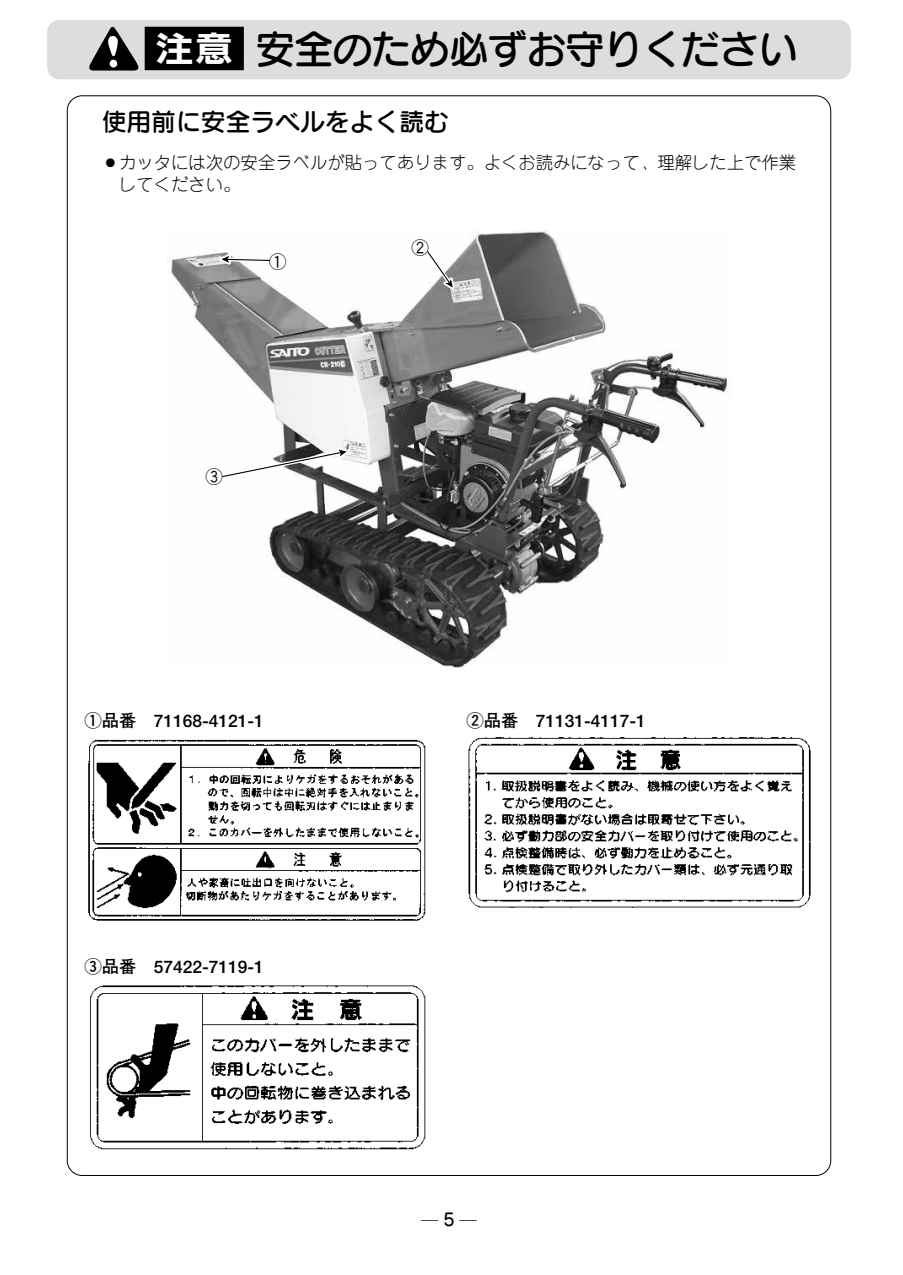
<style>
.page{position:relative;width:903px;height:1275px;background:#fff}
.page>*{position:absolute;margin:0;border:0;box-sizing:border-box;transform-origin:0 0}
.t1{font:39.73px "Seurat CID DB";letter-spacing:-.025em;color:#000}
.t2{font:24.85px "Seurat CID DB";color:#000}
.t3{font:300 17.32px/22.4px "Jun 101";color:#000}
.t4{font:700 17.32px "Futo Go B101";color:#000}
.t5{font:500 17.32px "Gothic BBB";color:#000}
.s1{font-family:"Rodin CID B";font-size:35.7px;color:#fff}
.s2{font-family:"Seurat CID DB";font-weight:400}
</style>
<div class="page">
<img style="left:171px;top:231px;width:557px;height:437px">
<svg style="left:218px;top:444px;width:134px;height:37px"></svg>
<svg style="left:422px;top:246px;width:36px;height:47px"></svg>
<svg style="left:216px;top:248px;width:58px;height:23px"></svg>
<img style="left:88px;top:739px;width:338px;height:182px">
<img style="left:468px;top:737px;width:343px;height:171px">
<img style="left:89px;top:985px;width:337px;height:165px">
<div style="left:47px;top:20px;width:804px;height:59px;background:#dcdddd;border-radius:12px"></div>
<svg style="left:89px;top:27px;width:50px;height:44px"></svg>
<div style="left:145px;top:27px;width:99px;height:43px;background:#000"></div>
<h1 class="t1" style="left:154px;top:23px;width:645px"><span class="s1">注意</span>安全のため必ずお守りください</h1>
<h2 class="t2" style="left:102px;top:105px;width:349px">使用前に安全ラベルをよく読む</h2>
<p class="t3" style="left:119px;top:151px;width:679px;text-indent:-17px">○カッタには次の安全ラベルが貼ってあります。よくお読みになって、理解した上で作業してください。</p>
<p class="t5" style="left:269px;top:252px;width:19px">①</p>
<p class="t5" style="left:205px;top:467px;width:19px">③</p>
<p class="t4" style="left:84px;top:711px;width:181px">①品番 71168-4121-1</p>
<p class="t4" style="left:84px;top:956px;width:181px">③品番　57422-7119-1</p>
<p class="t5" style="left:412px;top:238px;width:19px">②</p>
<p class="t4" style="left:466px;top:711px;width:181px">②品番　71131-4117-1</p>
<p class="t3" style="left:421px;top:1209px;width:57px">─<span class="s2">5</span>─</p>
</div>
